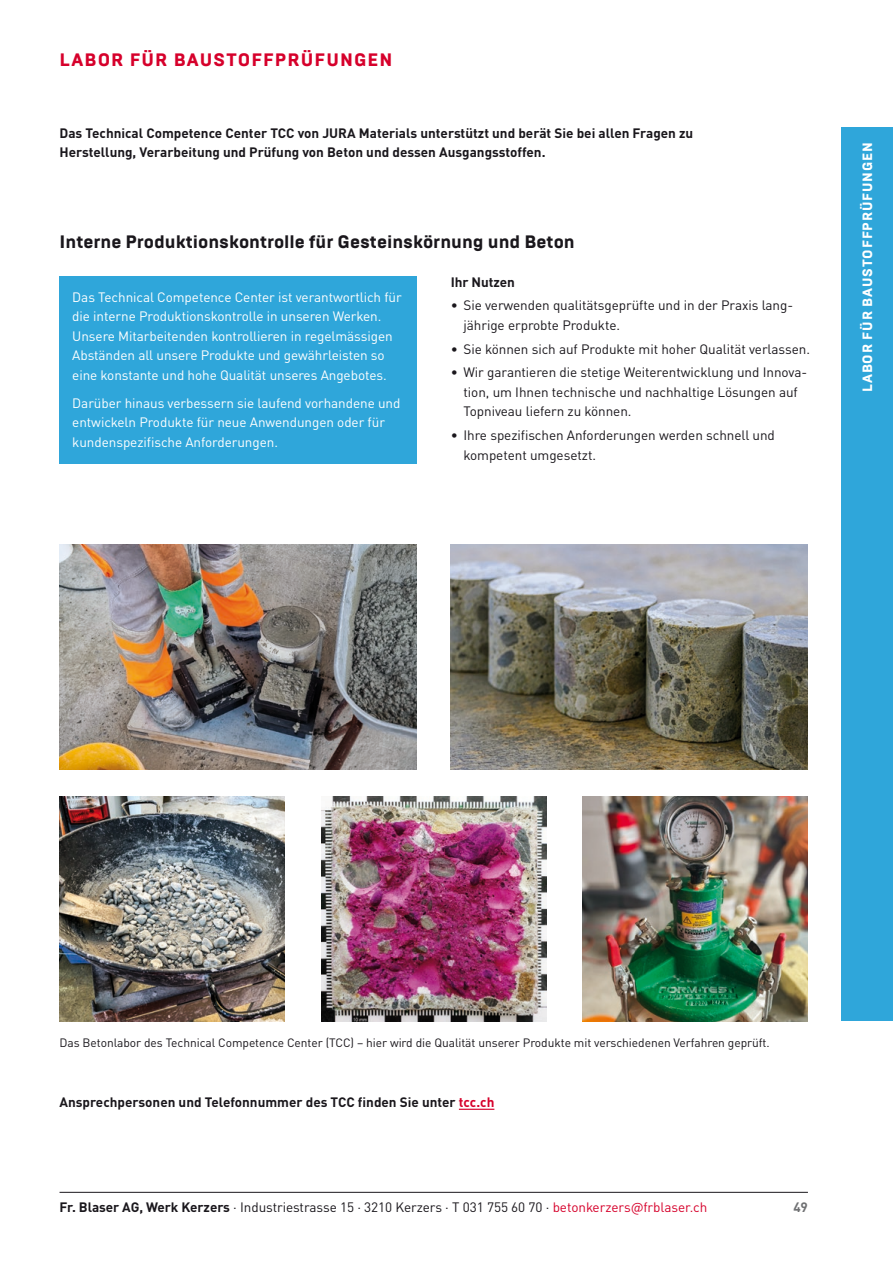
<style>
.page{position:relative;width:893px;height:1263px;background:#fff}
.page>*{position:absolute;margin:0;border:0;box-sizing:border-box;transform-origin:0 0}
.t1{font:800 18px "Brutal Type";color:#1a171c}
.t2{font:800 18px "Brutal Type";letter-spacing:.06em;color:#d6002b}
.t3{font:13.5px/19.5px "DIN Pro";letter-spacing:-.005em;color:#1a171c}
.t4{font:13.5px/19.5px "DIN Pro";letter-spacing:-.005em;color:#fff}
.t5{font:700 13.5px/19.5px "DIN Pro";color:#1a171c}
.t6{font:800 13.5px "Brutal Type";letter-spacing:.06em;color:#fff}
.t7{font:700 13.5px "DIN Pro";color:#707173}
.t8{font:12px "DIN Pro";letter-spacing:-.005em;color:#1a171c}
.s1{color:#d6002b}
.s2{font-weight:700}
</style>
<div class="page">
<hr style="left:60px;top:1192px;width:748px;height:1px;background:#1a171c">
<div style="left:842px;top:128px;width:51px;height:892px;background:#2fa6da"></div>
<img style="left:60px;top:544px;width:357px;height:226px">
<img style="left:60px;top:796px;width:225px;height:226px">
<img style="left:321px;top:796px;width:225px;height:226px">
<img style="left:583px;top:796px;width:225px;height:226px">
<img style="left:451px;top:544px;width:357px;height:226px">
<div style="left:60px;top:276px;width:357px;height:187px;background:#2fa6da"></div>
<hr style="left:459px;top:1109px;width:35px;height:1px;background:#d6002b">
<h1 class="t2" style="left:60px;top:48px;width:335px">LABOR FÜR BAUSTOFFPRÜFUNGEN</h1>
<p class="t5" style="left:60px;top:122px;width:635px">Das Technical Competence Center TCC von JURA Materials unterstützt und berät Sie bei allen Fragen zu<br>Herstellung, Verarbeitung und Prüfung von Beton und dessen Ausgangsstoffen.</p>
<h1 class="t1" style="left:60px;top:231px;width:517px">Interne Produktionskontrolle für Gesteinskörnung und Beton</h1>
<p class="t4" style="left:72px;top:286px;width:331px">Das Technical Competence Center ist verantwortlich für die interne Produktionskontrolle in unseren Werken.<br>Unsere Mitarbeitenden kontrollieren in regelmässigen Abständen all unsere Produkte und gewährleisten so eine konstante und hohe Qualität unseres Angebotes.</p>
<p class="t4" style="left:72px;top:392px;width:330px">Darüber hinaus verbessern sie laufend vorhandene und entwickeln Produkte für neue Anwendungen oder für kundenspezifische Anforderungen.</p>
<p class="t5" style="left:451px;top:270px;width:66px">Ihr Nutzen</p>
<p class="t3" style="left:463px;top:294px;width:329px;text-indent:-13px">• Sie verwenden qualitätsgeprüfte und in der Praxis lang&shy;jährige erprobte Produkte.</p>
<p class="t3" style="left:451px;top:338px;width:361px">• Sie können sich auf Produkte mit hoher Qualität verlassen.</p>
<p class="t3" style="left:463px;top:361px;width:345px;text-indent:-13px">• Wir garantieren die stetige Weiterentwicklung und Innova&shy;tion, um Ihnen technische und nachhaltige Lösungen auf<br>Topniveau liefern zu können.</p>
<p class="t3" style="left:463px;top:424px;width:313px;text-indent:-13px">• Ihre spezifischen Anforderungen werden schnell und kompetent umgesetzt.</p>
<p class="t6" style="left:859px;top:392px;width:251px;rotate:-90deg">LABOR FÜR BAUSTOFFPRÜFUNGEN</p>
<p class="t8" style="left:60px;top:1033px;width:712px">Das Betonlabor des Technical Competence Center (TCC) – hier wird die Qualität unserer Produkte mit verschiedenen Verfahren geprüft.</p>
<p class="t5" style="left:60px;top:1091px;width:436px">Ansprechpersonen und Telefonnummer des TCC finden Sie unter <span class="s1">tcc.ch</span></p>
<p class="t3" style="left:60px;top:1196px;width:649px"><span class="s2">Fr. Blaser AG, Werk Kerzers</span> · Industriestrasse 15 · 3210 Kerzers · T 031 755 60 70 · <span class="s1">betonkerzers@frblaser.ch</span></p>
<p class="t7" style="left:793px;top:1195px;width:16px">49</p>
</div>
